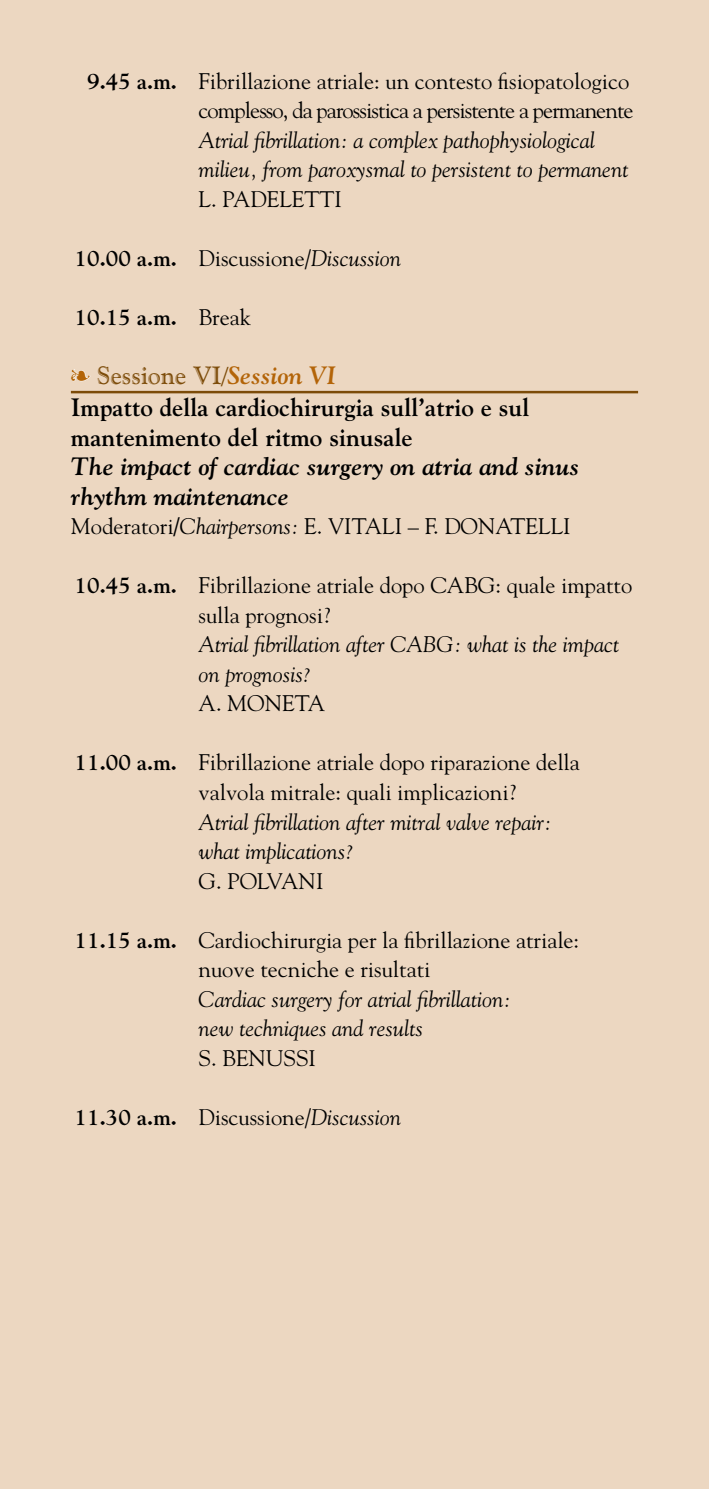
<style>
.page{position:relative;width:709px;height:1489px;background:#fff}
.page>*{position:absolute;margin:0;border:0;box-sizing:border-box;transform-origin:0 0}
.t1{font:700 25px/29.5px "Goudy";color:#000}
.t2{font:italic 700 25px/29.5px "Goudy";color:#000}
.t3{font:25px "Goudy Handtooled BT";color:#7c4b08}
.t4{font:22.5px/29.5px "Goudy";color:#000}
.t5{font:italic 22.5px/29.5px "Goudy";color:#000}
.t6{font:22.5px/29.5px "Goudy";letter-spacing:-.04em;color:#000;text-align:right}
.t7{font:700 22.5px "Goudy";color:#000}
.s1{font-weight:700}
.s2{font-style:italic}
.s3{font-weight:400}
.s4{color:#b36408}
.s5{font-family:"Goudy";font-weight:700;font-style:italic;color:#b36408}
</style>
<div class="page">
<div style="left:0;top:0;width:709px;height:1488px;background:#ecd7c1"></div>
<hr style="left:71px;top:391px;width:567px;height:2px;background:#7c4b08">
<svg style="left:70px;top:369px;width:21px;height:13px"></svg>
<p class="t6" style="left:87px;top:65px;width:548px"><span class="s1">9.45 a.m.</span> Fibrillazione atriale: un contesto fisiopatologico complesso, da parossistica a persistente a permanente</p>
<p class="t5" style="left:198px;top:125px;width:431px">Atrial fibrillation: a complex pathophysiological milieu, from paroxysmal to persistent to permanent</p>
<p class="t4" style="left:198px;top:183px;width:145px">L. PADELETTI</p>
<p class="t4" style="left:75px;top:242px;width:328px"><span class="s1">10.00 a.m.</span> Discussione/<span class="s2">Discussion</span></p>
<p class="t7" style="left:75px;top:303px;width:178px">10.15 a.m. <span class="s3">Break</span></p>
<p class="t3" style="left:71px;top:359px;width:267px"><span class="s4">❧</span> Sessione VI/<span class="s5">Session VI</span></p>
<p class="t1" style="left:71px;top:392px;width:460px">Impatto della cardiochirurgia sull’atrio e sul mantenimento del ritmo sinusale</p>
<p class="t2" style="left:71px;top:451px;width:510px">The impact of cardiac surgery on atria and sinus rhythm maintenance</p>
<p class="t4" style="left:71px;top:511px;width:501px">Moderatori<span class="s2">/Chairpersons:</span> E. VITALI – F. DONATELLI</p>
<p class="t4" style="left:198px;top:570px;width:435px;text-indent:-124px"><span class="s1">10.45 a.m.</span> Fibrillazione atriale dopo CABG: quale impatto sulla prognosi?</p>
<p class="t5" style="left:198px;top:629px;width:422px">Atrial fibrillation after CABG: what is the impact on prognosis?</p>
<p class="t4" style="left:198px;top:688px;width:128px">A. MONETA</p>
<p class="t4" style="left:198px;top:747px;width:383px;text-indent:-124px"><span class="s1">11.00 a.m.</span> Fibrillazione atriale dopo riparazione della valvola mitrale: quali implicazioni?</p>
<p class="t5" style="left:198px;top:806px;width:354px">Atrial fibrillation after mitral valve repair: what implications?</p>
<p class="t4" style="left:198px;top:865px;width:127px">G. POLVANI</p>
<p class="t4" style="left:198px;top:924px;width:382px;text-indent:-124px"><span class="s1">11.15 a.m.</span> Cardiochirurgia per la fibrillazione atriale: nuove tecniche e risultati</p>
<p class="t5" style="left:198px;top:983px;width:314px">Cardiac surgery for atrial fibrillation: new techniques and results</p>
<p class="t4" style="left:198px;top:1042px;width:119px">S. BENUSSI</p>
<p class="t4" style="left:75px;top:1101px;width:328px"><span class="s1">11.30 a.m.</span> Discussione/<span class="s2">Discussion</span></p>
</div>
